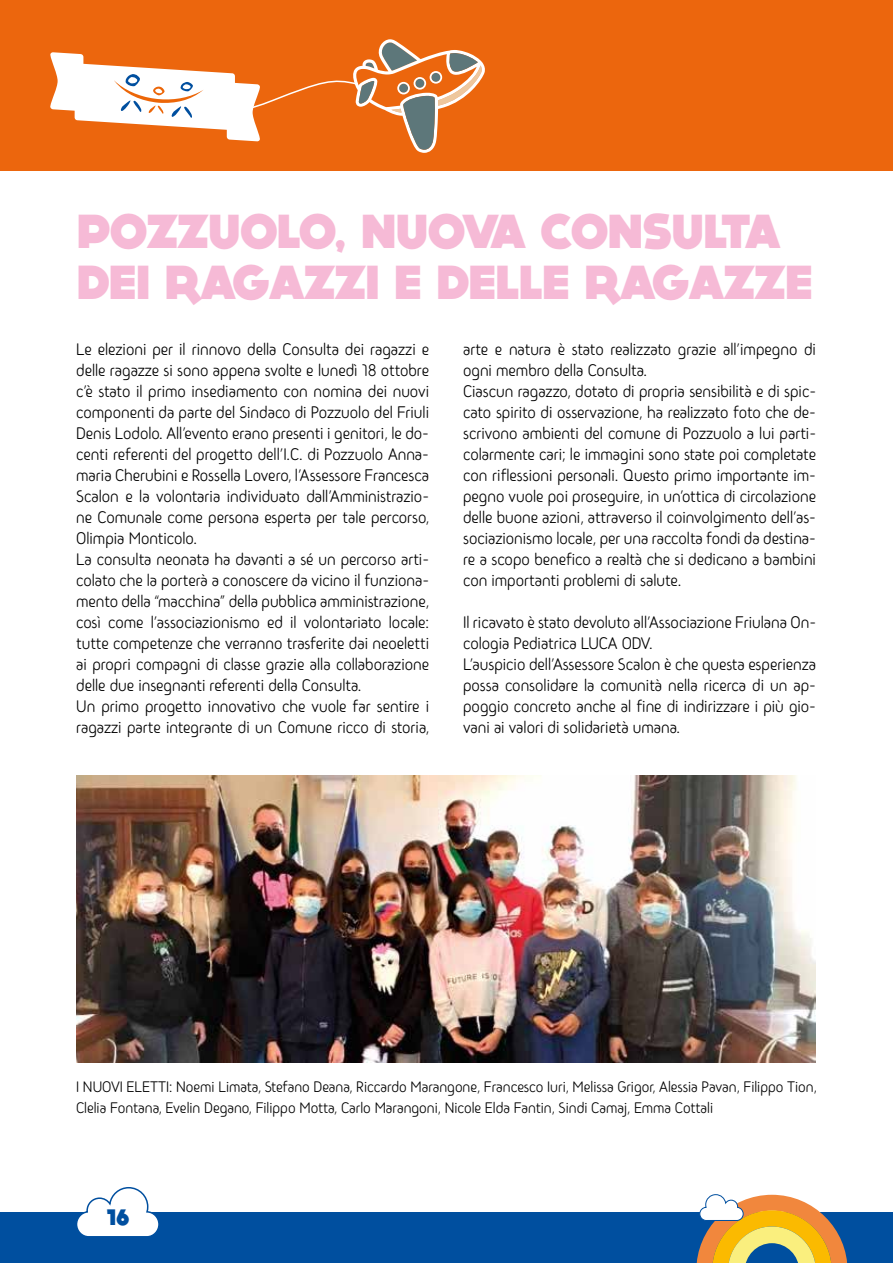
<style>
.page{position:relative;width:893px;height:1263px;background:#fff}
.page>*{position:absolute;margin:0;border:0;box-sizing:border-box;transform-origin:0 0}
.t1{font:800 48px/51px "DOCK11";letter-spacing:-.01em;color:#f6bad6}
.t2{font:800 22.5px "DOCK11";color:#004f9f}
.t3{font:300 16.5px/21px "Sary Soft";color:#000}
.t4{font:300 15px/21px "Sary Soft";color:#000}
</style>
<div class="page">
<div style="left:0;top:1212px;width:893px;height:51px;background:#004f9f"></div>
<svg style="left:77px;top:1187px;width:82px;height:49px"></svg>
<svg style="left:696px;top:1194px;width:151px;height:69px"></svg>
<div style="left:0;top:0;width:893px;height:170px;background:#ec660d"></div>
<svg style="left:50px;top:39px;width:435px;height:114px"></svg>
<img style="left:77px;top:776px;width:739px;height:287px">
<h1 class="t1" style="left:77px;top:207px;width:738px">POZZUOLO, NUOVA CONSULTA<br>DEI RAGAZZI E DELLE RAGAZZE</h1>
<p class="t3" style="left:76px;top:338px;width:354px">Le elezioni per il rinnovo della Consulta dei ragazzi e delle ragazze si sono appena svolte e lunedì 18 ottobre c’è stato il primo insediamento con nomina dei nuovi componenti da parte del Sindaco di Pozzuolo del Friuli Denis Lodolo. All’evento erano presenti i genitori, le do&shy;centi referenti del progetto dell’I.C. di Pozzuolo Anna&shy;maria Cherubini e Rossella Lovero, l’Assessore Francesca Scalon e la volontaria individuato dall’Amministrazio&shy;ne Comunale come persona esperta per tale percorso, Olimpia Monticolo.<br>La consulta neonata ha davanti a sé un percorso arti&shy;colato che la porterà a conoscere da vicino il funziona&shy;mento della “macchina” della pubblica amministrazione, così come l’associazionismo ed il volontariato locale: tutte competenze che verranno trasferite dai neoeletti ai propri compagni di classe grazie alla collaborazione delle due insegnanti referenti della Consulta.<br>Un primo progetto innovativo che vuole far sentire i ragazzi parte integrante di un Comune ricco di storia,</p>
<p class="t3" style="left:463px;top:339px;width:354px">arte e natura è stato realizzato grazie all’impegno di ogni membro della Consulta.<br>Ciascun ragazzo, dotato di propria sensibilità e di spic&shy;cato spirito di osservazione, ha realizzato foto che de&shy;scrivono ambienti del comune di Pozzuolo a lui parti&shy;colarmente cari; le immagini sono state poi completate con riflessioni personali. Questo primo importante im&shy;pegno vuole poi proseguire, in un’ottica di circolazione delle buone azioni, attraverso il coinvolgimento dell’as&shy;sociazionismo locale, per una raccolta fondi da destina&shy;re a scopo benefico a realtà che si dedicano a bambini con importanti problemi di salute.</p>
<p class="t3" style="left:463px;top:612px;width:354px">Il ricavato è stato devoluto all’Associazione Friulana On&shy;cologia Pediatrica LUCA ODV.<br>L’auspicio dell’Assessore Scalon è che questa esperienza possa consolidare la comunità nella ricerca di un ap&shy;poggio concreto anche al fine di indirizzare i più gio&shy;vani ai valori di solidarietà umana.</p>
<p class="t4" style="left:76px;top:1076px;width:742px">I NUOVI ELETTI: Noemi Limata, Stefano Deana, Riccardo Marangone, Francesco Iuri, Melissa Grigor, Alessia Pavan, Filippo Tion,<br>Clelia Fontana, Evelin Degano, Filippo Motta, Carlo Marangoni, Nicole Elda Fantin, Sindi Camaj, Emma Cottali</p>
<h2 class="t2" style="left:106px;top:1206px;width:25px">16</h2>
</div>
